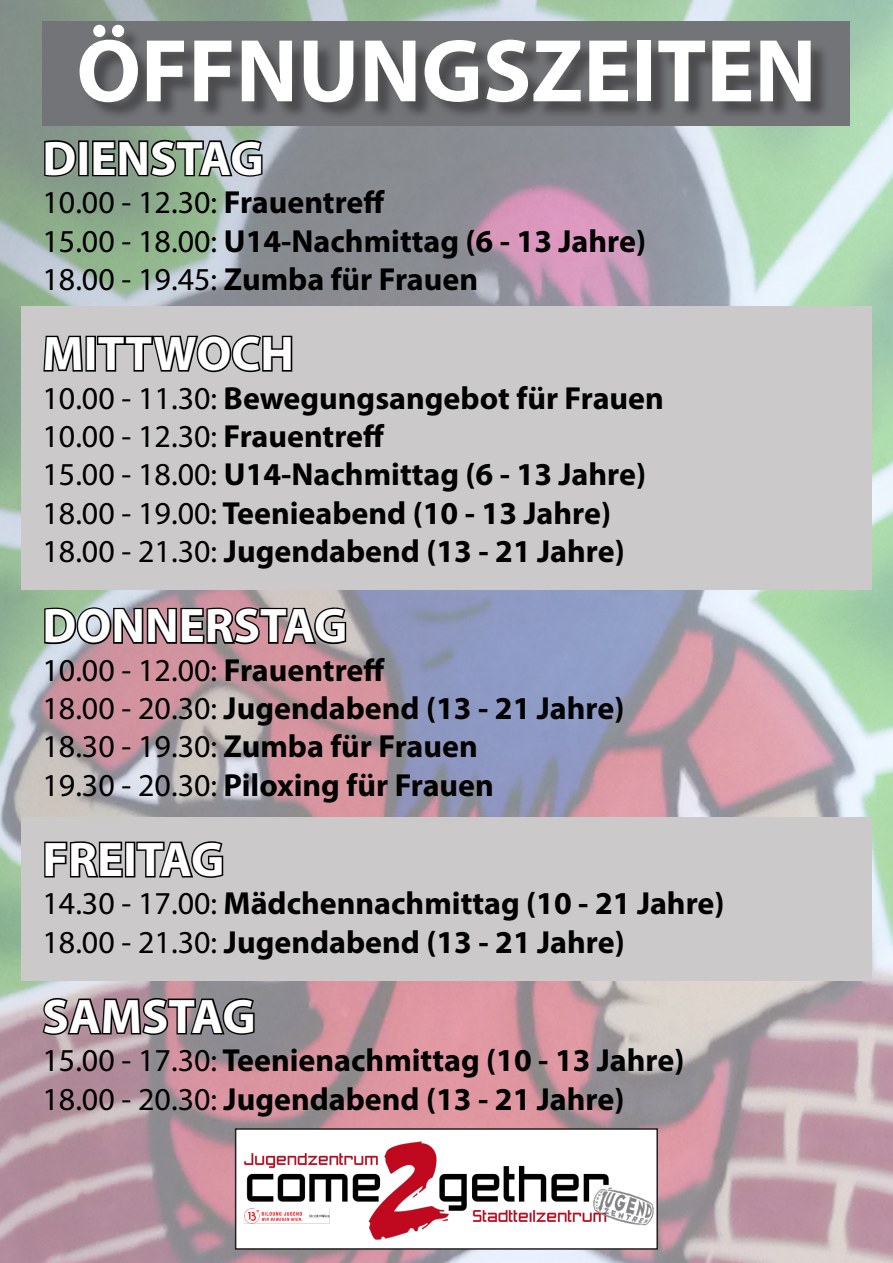
<style>
.page{position:relative;width:893px;height:1263px;background:#fff}
.page>*{position:absolute;margin:0;border:0;box-sizing:border-box;transform-origin:0 0}
.t1{font:700 90px "Myriad Pro";color:#fff}
.t2{font:700 48.75px "Myriad Pro";color:#fff}
.t3{font:700 31.95px "Myriad Pro";color:#000}
.t4{font:31.95px "Myriad Pro";color:#000}
.s1{font-weight:700}
.s2{font-weight:400}
</style>
<div class="page">
<img style="left:0;top:0;width:893px;height:1263px">
<div style="left:21px;top:817px;width:851px;height:163px;background:#cbc9ca"></div>
<div style="left:21px;top:306px;width:851px;height:284px;background:#cbc9ca"></div>
<div style="left:43px;top:21px;width:807px;height:105px;background:#727478"></div>
<div style="left:82px;top:27px;width:747px;height:94px;background:#231f20;opacity:.49"></div>
<svg style="left:42px;top:139px;width:36px;height:39px"></svg>
<div style="left:78px;top:140px;width:11px;height:36px;border:3px solid #000"></div>
<svg style="left:91px;top:138px;width:173px;height:41px;background:#5e6c62"></svg>
<svg style="left:43px;top:335px;width:40px;height:37px"></svg>
<div style="left:85px;top:336px;width:11px;height:36px;border:3px solid #000"></div>
<svg style="left:95px;top:335px;width:198px;height:38px"></svg>
<svg style="left:42px;top:605px;width:306px;height:41px;background:#766668"></svg>
<svg style="left:44px;top:841px;width:79px;height:37px"></svg>
<div style="left:125px;top:842px;width:10px;height:35px;border:3px solid #000"></div>
<svg style="left:135px;top:841px;width:89px;height:37px"></svg>
<svg style="left:40px;top:996px;width:216px;height:40px;background:#67595f"></svg>
<div style="left:236px;top:1129px;width:421px;height:120px;background:#fff"></div>
<div style="left:235px;top:1128px;width:423px;height:122px;border:2px solid #231f20"></div>
<img style="left:236px;top:1135px;width:422px;height:108px">
<p class="t1" style="left:76px;top:12px;width:742px">ÖFFNUNGSZEITEN</p>
<p class="t2" style="left:43px;top:127px;width:223px">DIENSTAG</p>
<p class="t4" style="left:43px;top:183px;width:344px">10.00 - 12.30: <span class="s1">Frauentreff</span></p>
<p class="t3" style="left:43px;top:220px;width:605px"><span class="s2">15.00 - 18.00:</span> U14-Nachmittag (6 - 13 Jahre)</p>
<p class="t3" style="left:43px;top:258px;width:437px"><span class="s2">18.00 - 19.45:</span> Zumba für Frauen</p>
<p class="t2" style="left:43px;top:322px;width:253px">MITTWOCH</p>
<p class="t3" style="left:43px;top:377px;width:623px"><span class="s2">10.00 - 11.30:</span> Bewegungsangebot für Frauen</p>
<p class="t4" style="left:43px;top:416px;width:343px">10.00 - 12.30: <span class="s1">Frauentreff</span></p>
<p class="t3" style="left:43px;top:454px;width:605px"><span class="s2">15.00 - 18.00:</span> U14-Nachmittag (6 - 13 Jahre)</p>
<p class="t3" style="left:43px;top:492px;width:570px"><span class="s2">18.00 - 19.00:</span> Teenieabend (10 - 13 Jahre)</p>
<p class="t3" style="left:43px;top:530px;width:584px"><span class="s2">18.00 - 21.30:</span> Jugendabend (13 - 21 Jahre)</p>
<p class="t2" style="left:43px;top:594px;width:306px">DONNERSTAG</p>
<p class="t4" style="left:43px;top:650px;width:344px">10.00 - 12.00: <span class="s1">Frauentreff</span></p>
<p class="t3" style="left:43px;top:687px;width:583px"><span class="s2">18.00 - 20.30:</span> Jugendabend (13 - 21 Jahre)</p>
<p class="t3" style="left:43px;top:726px;width:437px"><span class="s2">18.30 - 19.30:</span> Zumba für Frauen</p>
<p class="t3" style="left:43px;top:764px;width:453px"><span class="s2">19.30 - 20.30:</span> Piloxing für Frauen</p>
<p class="t2" style="left:43px;top:828px;width:183px">FREITAG</p>
<p class="t3" style="left:43px;top:883px;width:683px"><span class="s2">14.30 - 17.00:</span> Mädchennachmittag (10 - 21 Jahre)</p>
<p class="t3" style="left:43px;top:921px;width:584px"><span class="s2">18.00 - 21.30:</span> Jugendabend (13 - 21 Jahre)</p>
<p class="t2" style="left:43px;top:985px;width:215px">SAMSTAG</p>
<p class="t3" style="left:43px;top:1040px;width:643px"><span class="s2">15.00 - 17.30:</span> Teenienachmittag (10 - 13 Jahre)</p>
<p class="t3" style="left:43px;top:1078px;width:583px"><span class="s2">18.00 - 20.30:</span> Jugendabend (13 - 21 Jahre)</p>
</div>
